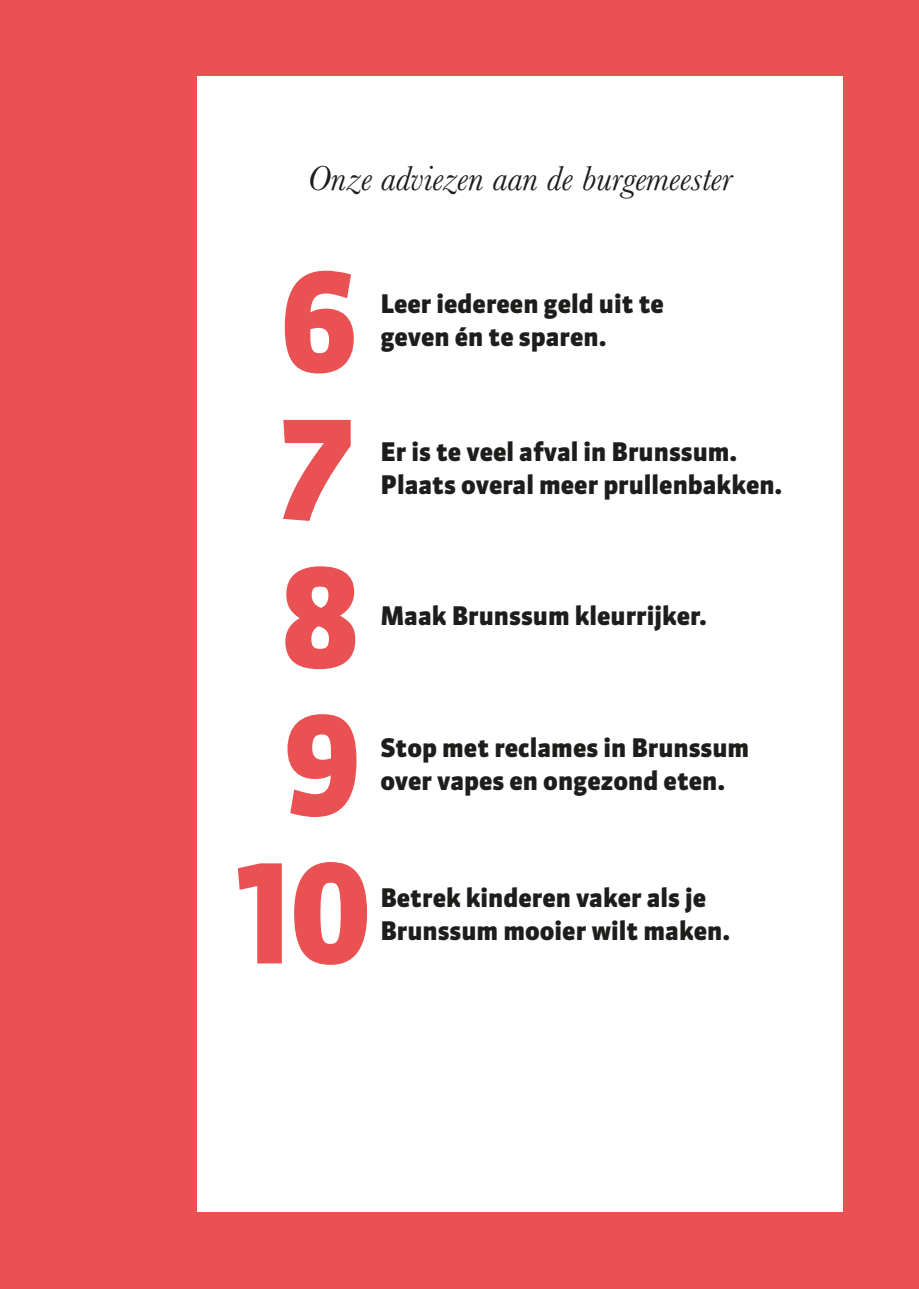
<style>
.page{position:relative;width:919px;height:1289px;background:#fff}
.page>*{position:absolute;margin:0;border:0;box-sizing:border-box;transform-origin:0 0}
.t1{font:900 136.5px "Sanuk LF";color:#ea5153}
.Platte_tekst{font:italic 36px "Baskerville";color:#1d1d1b}
.t2{font:900 25.5px/33px "Sanuk LF";color:#1d1d1b}
</style>
<div class="page">
<div style="left:0;top:0;width:918px;height:1288px;background:#ea5153"></div>
<div style="left:197px;top:77px;width:645px;height:1135px;background:#fff"></div>
<p class="Platte_tekst" style="left:307px;top:154px;width:426px">Onze adviezen aan de burgemeester</p>
<p class="t1" style="left:278px;top:238px;width:85px">6</p>
<p class="t2" style="left:380px;top:287px;width:285px">Leer iedereen geld uit te geven én te sparen.</p>
<p class="t1" style="left:279px;top:385px;width:79px">7</p>
<p class="t2" style="left:380px;top:435px;width:403px">Er is te veel afval in Brunssum.<br>Plaats overal meer prullenbakken.</p>
<p class="t1" style="left:279px;top:533px;width:85px">8</p>
<p class="t1" style="left:280px;top:681px;width:85px">9</p>
<p class="t2" style="left:380px;top:599px;width:328px">Maak Brunssum kleurrijker.</p>
<p class="t2" style="left:380px;top:731px;width:370px">Stop met reclames in Brunssum over vapes en ongezond eten.</p>
<p class="t1" style="left:232px;top:829px;width:144px">10</p>
<p class="t2" style="left:380px;top:881px;width:351px">Betrek kinderen vaker als je<br>Brunssum mooier wilt maken.</p>
</div>
